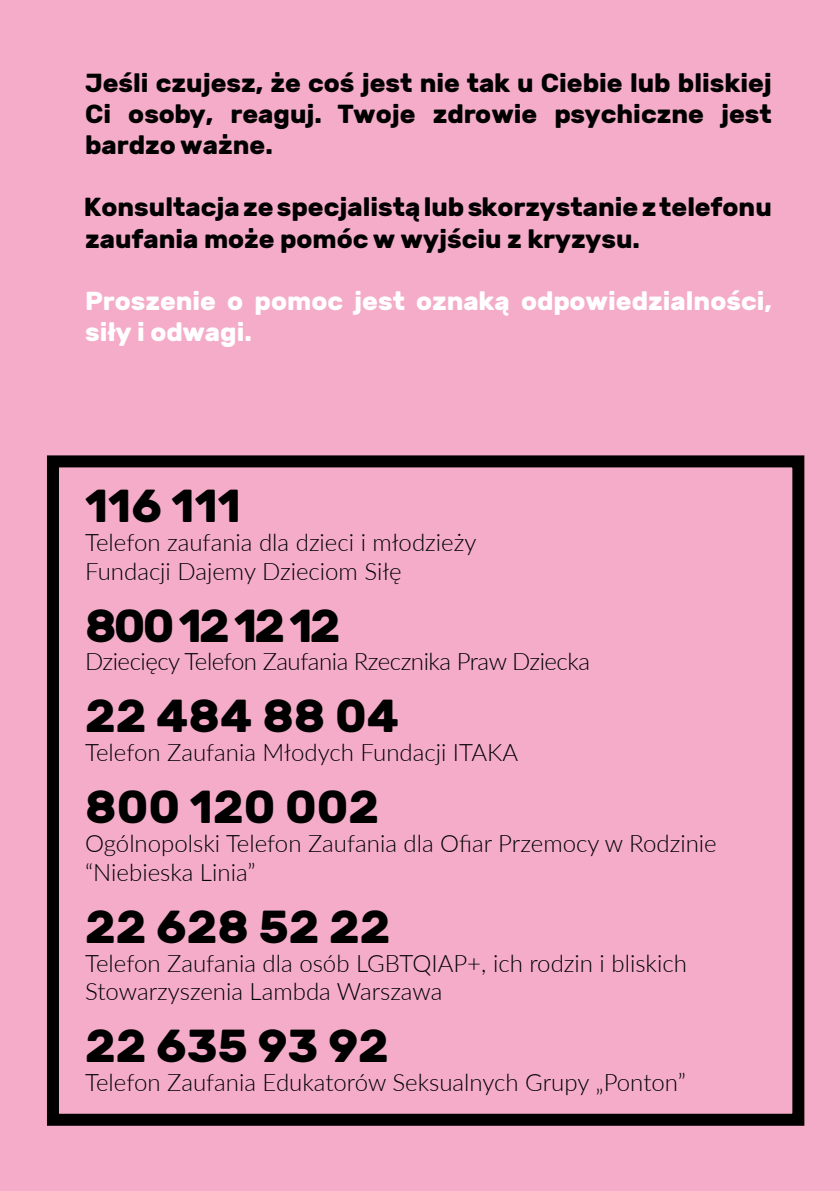
<style>
.page{position:relative;width:840px;height:1191px;background:#fff}
.page>*{position:absolute;margin:0;border:0;box-sizing:border-box;transform-origin:0 0}
.t1{font:700 46px "Rubik";color:#000}
.t2{font:700 26px/31.2px "Rubik";color:#000;text-align:justify}
.t3{font:700 26px/31.2px "Rubik";color:#fff}
.t4{font:300 24px/28.8px "Lato";color:#000}
.t5{font:300 24px "Lato";letter-spacing:-.02em;color:#000}
</style>
<div class="page">
<div style="left:0;top:0;width:839px;height:1191px;background:#f4acc8"></div>
<div style="left:47px;top:455px;width:756px;height:670px;border:12px solid #000"></div>
<p class="t2" style="left:85px;top:68px;width:688px">Jeśli czujesz, że coś jest nie tak u Ciebie lub bliskiej Ci osoby, reaguj. Twoje zdrowie psychiczne jest bardzo ważne.</p>
<p class="t2" style="left:84px;top:192px;width:689px">Konsultacja ze specjalistą lub skorzystanie z telefonu zaufania może pomóc w wyjściu z kryzysu.</p>
<p class="t3" style="left:85px;top:286px;width:687px">Proszenie o pomoc jest oznaką odpowiedzialności, siły i odwagi.</p>
<h1 class="t1" style="left:85px;top:479px;width:157px">116 111</h1>
<p class="t4" style="left:85px;top:527px;width:392px">Telefon zaufania dla dzieci i młodzieży<br>Fundacji Dajemy Dzieciom Siłę</p>
<h1 class="t1" style="left:85px;top:598px;width:257px">800 12 12 12</h1>
<p class="t5" style="left:85px;top:645px;width:506px">Dziecięcy Telefon Zaufania Rzecznika Praw Dziecka</p>
<h1 class="t1" style="left:85px;top:689px;width:315px">22 484 88 04</h1>
<p class="t4" style="left:85px;top:737px;width:434px">Telefon Zaufania Młodych Fundacji ITAKA</p>
<h1 class="t1" style="left:85px;top:780px;width:295px">800 120 002</h1>
<p class="t4" style="left:85px;top:828px;width:632px">Ogólnopolski Telefon Zaufania dla Ofiar Przemocy w Rodzinie “Niebieska Linia”</p>
<h1 class="t1" style="left:85px;top:899px;width:307px">22 628 52 22</h1>
<p class="t4" style="left:85px;top:947px;width:603px">Telefon Zaufania dla osób LGBTQIAP+, ich rodzin i bliskich<br>Stowarzyszenia Lambda Warszawa</p>
<h1 class="t1" style="left:85px;top:1019px;width:305px">22 635 93 92</h1>
<p class="t4" style="left:85px;top:1067px;width:602px">Telefon Zaufania Edukatorów Seksualnych Grupy „Ponton”</p>
</div>
